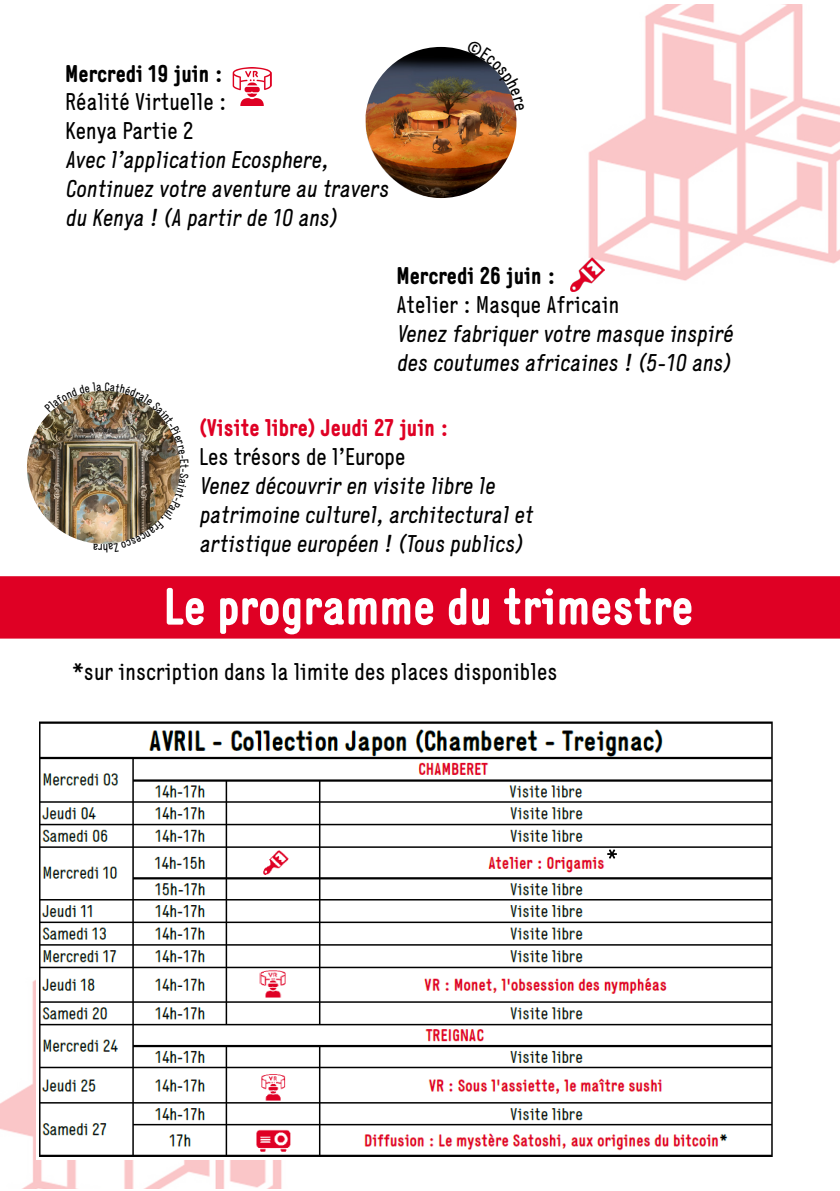
<style>
.page{position:relative;width:840px;height:1191px;background:#fff}
.page>*{position:absolute;margin:0;border:0;box-sizing:border-box;transform-origin:0 0}
.t1{font:700 52px "Generika";color:#fff}
.t2{font:italic 24px/28.8px "Generika";color:#000}
.t3{font:24px "Generika";color:#000}
.t4{font:700 24px "Generika";color:#000}
.t5{font:700 24px "Generika";color:#df0024}
</style>
<div class="page">
<img style="left:0;top:979px;width:282px;height:209px">
<img style="left:36px;top:721px;width:737px;height:439px">
<img style="left:232px;top:68px;width:39px;height:38px">
<img style="left:588px;top:5px;width:251px;height:276px">
<img style="left:365px;top:47px;width:151px;height:151px">
<img style="left:570px;top:257px;width:34px;height:34px">
<img style="left:27px;top:391px;width:153px;height:153px;border-radius:77px">
<svg style="left:607px;top:849px;width:9px;height:9px"></svg>
<div style="left:1px;top:577px;width:837px;height:60px;background:#df0024"></div>
<div style="left:0;top:576px;width:839px;height:62px;border:2px solid #df0024"></div>
<svg style="left:466px;top:47px;width:50px;height:63px"></svg>
<img style="left:44px;top:390px;width:137px;height:154px">
<p class="t4" style="left:65px;top:59px;width:159px">Mercredi 19 juin :</p>
<p class="t3" style="left:65px;top:88px;width:162px">Réalité Virtuelle :</p>
<p class="t3" style="left:65px;top:117px;width:130px">Kenya Partie 2</p>
<p class="t2" style="left:65px;top:145px;width:324px">Avec l’application Ecosphere,<br>Continuez votre aventure au travers du Kenya ! (A partir de 10 ans)</p>
<p class="t4" style="left:396px;top:262px;width:161px">Mercredi 26 juin :</p>
<p class="t3" style="left:396px;top:291px;width:224px">Atelier : Masque Africain</p>
<p class="t2" style="left:396px;top:319px;width:338px">Venez fabriquer votre masque inspiré des coutumes africaines ! (5-10 ans)</p>
<p class="t5" style="left:199px;top:414px;width:251px">(Visite libre) Jeudi 27 juin :</p>
<p class="t3" style="left:199px;top:443px;width:208px">Les trésors de l’Europe</p>
<p class="t2" style="left:199px;top:471px;width:335px">Venez découvrir en visite libre le patrimoine culturel, architectural et artistique européen ! (Tous publics)</p>
<p class="t1" style="left:163px;top:575px;width:531px">Le programme du trimestre</p>
<p class="t3" style="left:72px;top:657px;width:486px">*sur inscription dans la limite des places disponibles</p>
</div>
